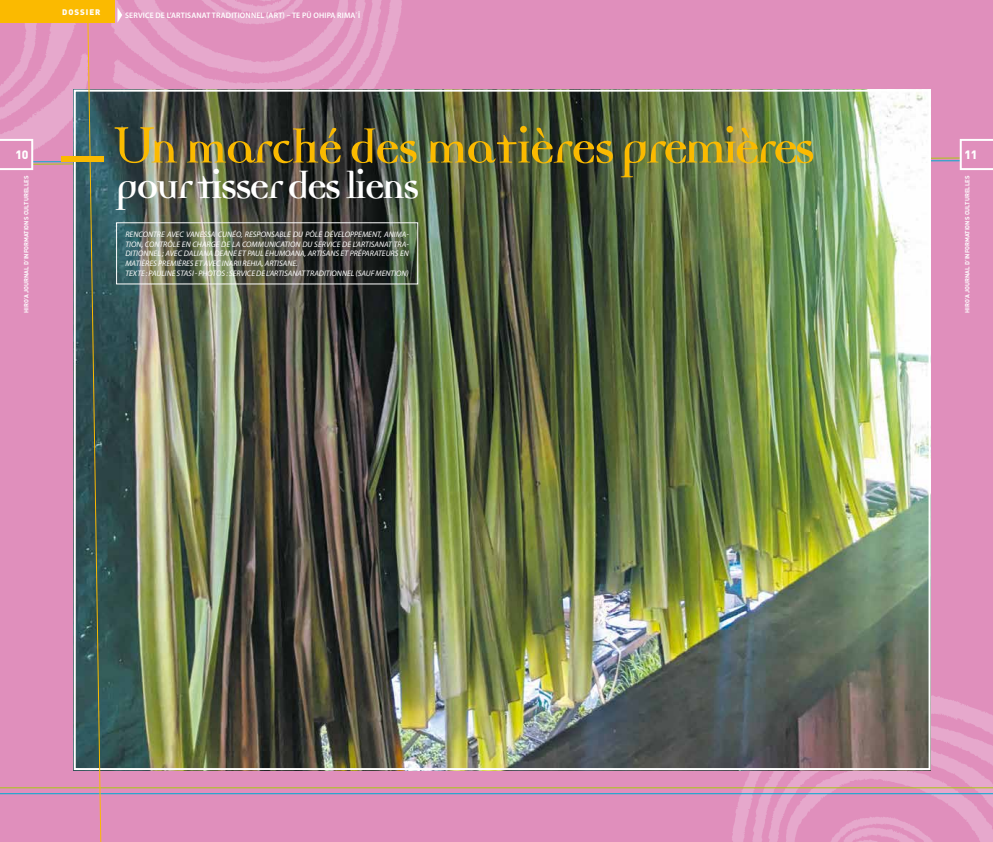
<style>
.page{position:relative;width:993px;height:842px;background:#fff}
.page>*{position:absolute;margin:0;border:0;box-sizing:border-box;transform-origin:0 0}
.t1{font:700 51.2px "Democratica";letter-spacing:-.04em;color:#fbba00}
.t2{font:700 41.1px "Democratica";letter-spacing:-.06em;color:#fff}
.t3{font:900 12px "DIN";color:#fff}
.t4{font:italic 8px/9.6px "Myriad Pro";color:#fff}
.t5{font:600 8px "Myriad Pro";letter-spacing:.02em;color:#fff}
.t6{font:900 8px "DIN";letter-spacing:.12em;color:#fff}
.t7{font:700 6px "DIN";color:#fff}
.s1{font-weight:400;font-size:82.9px}
</style>
<div class="page">
<img style="left:0;top:0;width:992px;height:842px">
<div style="left:61px;top:156px;width:42px;height:6px;background:#fbba00"></div>
<p class="t6" style="left:62px;top:6px;width:40px">DOSSIER</p>
<p class="t5" style="left:125px;top:10px;width:236px">SERVICE DE L’ARTISANAT TRADITIONNEL (ART) – TE PŪ OH IPA RIMA΄Ī</p>
<h3 class="t3" style="left:15px;top:147px;width:14px">10</h3>
<p class="t7" style="left:22px;top:313px;width:138px;rotate:-90deg">HIRO’A JOURNAL D’I NFORMATIONSCULTURELLES</p>
<h1 class="t1" style="left:111px;top:125px;width:706px"><span class="s1">U</span>n marché des matières premières</h1>
<h2 class="t2" style="left:116px;top:168px;width:305px">pour tisser des liens</h2>
<p class="t4" style="left:125px;top:230px;width:285px">RENCONTRE AVEC VANESSA CUNÉO, RESPONSABLE DU PÔLE DÉVELOPPEMENT, ANIMA-TION, CONTRÔLE EN CHARGE DE LA COMMUNICATION DU SERVICE DE L’ARTISANAT TRA-DITIONNEL ; AVEC DALIANA DEANE ET PAUL EH UMOANA, ARTISANS ET PRÉPARATEURS EN MATIÈRES PREMIÈRES ET AVEC INARII REHIA, ARTISANE.<br>TEXTE : PAULINE STASI - PHOTOS : SERVICE DE L’ARTISANAT TRADITIONNEL (SAUF MENTION)</p>
<h3 class="t3" style="left:964px;top:147px;width:14px">11</h3>
<p class="t7" style="left:963px;top:313px;width:138px;rotate:-90deg">HIRO’A JOURNAL D’I NFORMATIONSCULTURELLES</p>
</div>
